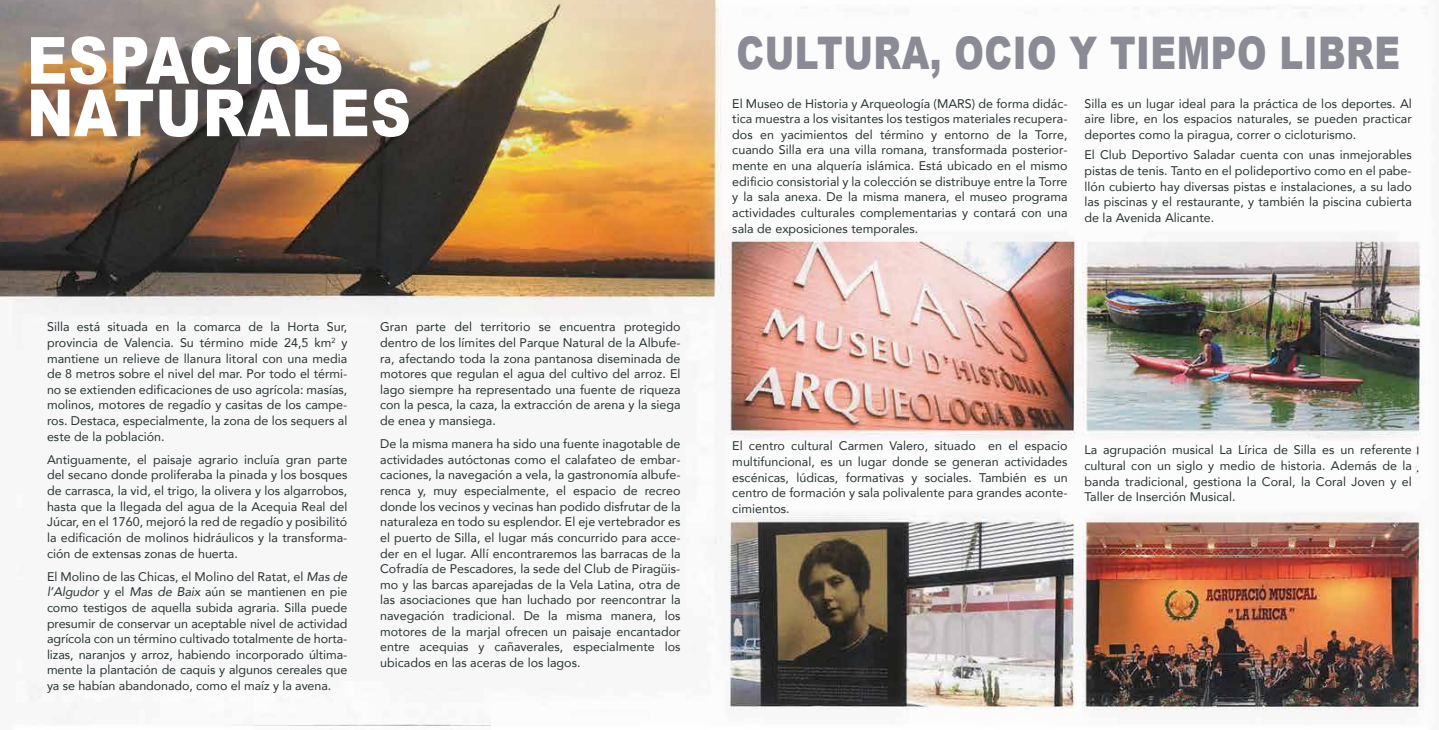
<style>
.page{position:relative;width:1439px;height:730px;background:#fff}
.page>*{position:absolute;margin:0;border:0;box-sizing:border-box;transform-origin:0 0}
.t1{font:900 65px/52.5px "Arial";letter-spacing:.015em;color:#fff;scale:.86 1}
.t2{font:900 45px "Arial";letter-spacing:.015em;color:#8b8b96;scale:.79 1}
.t3{font:12.5px/15.6px "Avenir";color:#293233;text-align:justify}
.s1{font-style:italic}
</style>
<div class="page">
<img style="left:0;top:0;width:1422px;height:726px">
<h1 class="t1" style="left:27px;top:32px;width:448px">ESPACIOS<br>NATURALES</h1>
<h2 class="t2" style="left:736px;top:20px;width:841px">CULTURA, OCIO Y TIEMPO LIBRE</h2>
<p class="t3" style="left:732px;top:95px;width:337px">El Museo de Historia y Arqueología (MARS) de forma didác&shy;tica muestra a los visitantes los testigos materiales recupera&shy;dos en yacimientos del término y entorno de la Torre, cuando Silla era una villa romana, transformada posterior&shy;mente en una alquería islámica. Está ubicado en el mismo edificio consistorial y la colección se distribuye entre la Torre y la sala anexa. De la misma manera, el museo programa actividades culturales complementarias y contará con una sala de exposiciones temporales.</p>
<p class="t3" style="left:1084px;top:95px;width:329px">Silla es un lugar ideal para la práctica de los deportes. Al aire libre, en los espacios naturales, se pueden practicar deportes como la piragua, correr o cicloturismo.</p>
<p class="t3" style="left:1084px;top:147px;width:329px">El Club Deportivo Saladar cuenta con unas inmejorables pistas de tenis. Tanto en el polideportivo como en el pabe&shy;llón cubierto hay diversas pistas e instalaciones, a su lado las piscinas y el restaurante, y también la piscina cubierta de la Avenida Alicante.</p>
<p class="t3" style="left:47px;top:319px;width:302px">Silla está situada en la comarca de la Horta Sur, provincia de Valencia. Su término mide 24,5 km<sup>2</sup> y mantiene un relieve de llanura litoral con una media de 8 metros sobre el nivel del mar. Por todo el térmi&shy;no se extienden edificaciones de uso agrícola: masías, molinos, motores de regadío y casitas de los campe&shy;ros. Destaca, especialmente, la zona de los sequers al este de la población.</p>
<p class="t3" style="left:47px;top:451px;width:302px">Antiguamente, el paisaje agrario incluía gran parte del secano donde proliferaba la pinada y los bosques de carrasca, la vid, el trigo, la olivera y los algarrobos, hasta que la llegada del agua de la Acequia Real del Júcar, en el 1760, mejoró la red de regadío y posibilitó la edificación de molinos hidráulicos y la transforma&shy;ción de extensas zonas de huerta.</p>
<p class="t3" style="left:47px;top:568px;width:302px">El Molino de las Chicas, el Molino del Ratat, el <span class="s1">Mas de l’Algudor</span> y el <span class="s1">Mas de Baix</span> aún se mantienen en pie como testigos de aquella subida agraria. Silla puede presumir de conservar un aceptable nivel de actividad agrícola con un término cultivado totalmente de horta&shy;lizas, naranjos y arroz, habiendo incorporado última&shy;mente la plantación de caquis y algunos cereales que ya se habían abandonado, como el maíz y la avena.</p>
<p class="t3" style="left:380px;top:319px;width:302px">Gran parte del territorio se encuentra protegido dentro de los límites del Parque Natural de la Albufe&shy;ra, afectando toda la zona pantanosa diseminada de motores que regulan el agua del cultivo del arroz. El lago siempre ha representado una fuente de riqueza con la pesca, la caza, la extracción de arena y la siega de enea y mansiega.</p>
<p class="t3" style="left:380px;top:436px;width:302px">De la misma manera ha sido una fuente inagotable de actividades autóctonas como el calafateo de embar&shy;caciones, la navegación a vela, la gastronomía albufe&shy;renca y, muy especialmente, el espacio de recreo donde los vecinos y vecinas han podido disfrutar de la naturaleza en todo su esplendor. El eje vertebrador es el puerto de Silla, el lugar más concurrido para acce&shy;der en el lugar. Allí encontraremos las barracas de la Cofradía de Pescadores, la sede del Club de Piragüis&shy;mo y las barcas aparejadas de la Vela Latina, otra de las asociaciones que han luchado por reencontrar la navegación tradicional. De la misma manera, los motores de la marjal ofrecen un paisaje encantador entre acequias y cañaverales, especialmente los ubicados en las aceras de los lagos.</p>
<p class="t3" style="left:732px;top:438px;width:337px">El centro cultural Carmen Valero, situado en el espacio multifuncional, es un lugar donde se generan actividades escénicas, lúdicas, formativas y sociales. También es un centro de formación y sala polivalente para grandes aconte&shy;cimientos.</p>
<p class="t3" style="left:1084px;top:442px;width:329px">La agrupación musical La Lírica de Silla es un referente cultural con un siglo y medio de historia. Además de la banda tradicional, gestiona la Coral, la Coral Joven y el Taller de Inserción Musical.</p>
</div>
